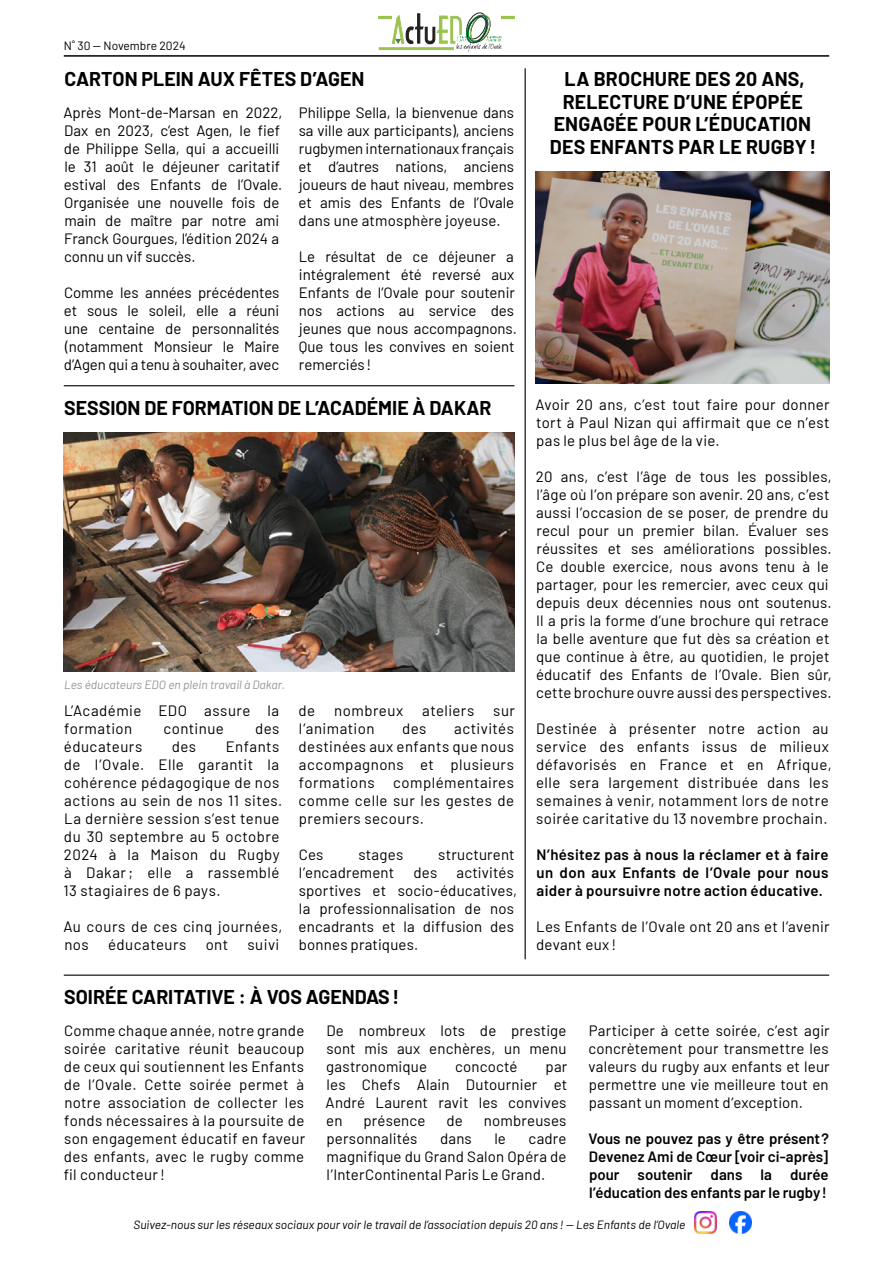
<style>
.page{position:relative;width:893px;height:1263px;background:#fff}
.page>*{position:absolute;margin:0;border:0;box-sizing:border-box;transform-origin:0 0}
.t1{font:700 19.5px/22.5px "Barlow";color:#000;text-align:center}
.t2{font:15px/18px "Barlow";letter-spacing:.01em;color:#000;text-align:justify}
.t3{font:15px/18px "Barlow";letter-spacing:.03em;color:#000}
.t4{font:600 15px/18px "Barlow";letter-spacing:.005em;color:#000;text-align:justify}
.t5{font:15px "Barlow";letter-spacing:.035em;color:#000}
.t6{font:italic 12px "Barlow";color:#000}
.t7{font:italic 12px "Barlow";color:#939598}
.t8{font:12px "Barlow";color:#000}
</style>
<div class="page">
<div style="left:378px;top:16px;width:14px;height:3px;border:1px solid #9bc34d"></div>
<div style="left:501px;top:16px;width:14px;height:3px;border:1px solid #9bc34d"></div>
<svg style="left:379px;top:12px;width:135px;height:40px"></svg>
<hr style="left:64px;top:55px;width:765px;height:2px;background:#000">
<img style="left:729px;top:1211px;width:22px;height:23px">
<img style="left:695px;top:1211px;width:22px;height:23px">
<hr style="left:64px;top:385px;width:450px;height:1px;background:#000">
<img style="left:536px;top:172px;width:293px;height:211px">
<img style="left:64px;top:433px;width:450px;height:238px">
<hr style="left:525px;top:68px;width:1px;height:891px;background:#000">
<hr style="left:64px;top:974px;width:765px;height:2px;background:#000">
<p class="t8" style="left:64px;top:37px;width:123px">N˚ 30 — Novembre 2024</p>
<h1 class="t1" style="left:64px;top:66px;width:302px">CARTON PLEIN AUX FÊTES D’AGEN</h1>
<p class="t2" style="left:63px;top:102px;width:221px;text-align:left">Après Mont‑de‑Marsan en 2022,<br>Dax en 2023, c’est Agen, le fief de Philippe Sella, qui a accueilli le 31 août le déjeuner caritatif estival des Enfants de l’Ovale.<br>Organisée une nouvelle fois de main de maître par notre ami<br>Franck Gourgues, l’édition 2024 a connu un vif succès.</p>
<p class="t2" style="left:64px;top:282px;width:217px">Comme les années précédentes et sous le soleil, elle a réuni une centaine de personnalités (notamment Monsieur le Maire d’Agen qui a tenu à souhaiter, avec</p>
<p class="t2" style="left:299px;top:102px;width:217px">Philippe Sella, la bienvenue dans sa ville aux participants), anciens rugbymen internationaux français et d’autres nations, anciens joueurs de haut niveau, membres et amis des Enfants de l’Ovale dans une atmosphère joyeuse.</p>
<p class="t2" style="left:299px;top:246px;width:220px;text-align:left">Le résultat de ce déjeuner a intégralement été reversé aux<br>Enfants de l’Ovale pour soutenir nos actions au service des jeunes que nous accompagnons.<br>Que tous les convives en soient remerciés !</p>
<h1 class="t1" style="left:64px;top:395px;width:429px">SESSION DE FORMATION DE L’ACADÉMIE À DAKAR</h1>
<p class="t7" style="left:64px;top:676px;width:222px">Les éducateurs EDO en plein travail à Dakar.</p>
<p class="t3" style="left:64px;top:701px;width:217px">L’Académie EDO assure la formation</p>
<p class="t3" style="left:163px;top:719px;width:62px">continue</p>
<p class="t2" style="left:255px;top:719px;width:26px">des</p>
<p class="t3" style="left:63px;top:737px;width:220px;text-indent:162px">Enfants de l’Ovale. Elle garantit la cohérence pédagogique de nos actions au sein de nos 11 sites.<br>La dernière session s’est tenue du 30 septembre au 5 octobre<br>2024 à la Maison du Rugby à Dakar; elle a rassemblé<br>13 stagiaires de 6 pays.</p>
<p class="t3" style="left:63px;top:917px;width:221px">Au cours de ces cinq journées, nos</p>
<p class="t3" style="left:64px;top:737px;width:80px">éducateurs</p>
<p class="t2" style="left:172px;top:737px;width:26px">des</p>
<p class="t3" style="left:108px;top:935px;width:80px">éducateurs</p>
<p class="t2" style="left:206px;top:935px;width:24px">ont</p>
<p class="t2" style="left:248px;top:935px;width:33px">suivi</p>
<p class="t2" style="left:299px;top:701px;width:18px">de</p>
<p class="t5" style="left:334px;top:700px;width:70px">nombreux</p>
<p class="t3" style="left:422px;top:701px;width:54px">ateliers</p>
<p class="t2" style="left:493px;top:701px;width:23px">sur</p>
<p class="t3" style="left:299px;top:719px;width:77px">l’animation</p>
<p class="t2" style="left:402px;top:719px;width:26px">des</p>
<p class="t2" style="left:299px;top:719px;width:217px;text-indent:156px">activités destinées aux enfants que nous accompagnons et plusieurs formations complémentaires comme celle sur les gestes de premiers secours.</p>
<p class="t2" style="left:299px;top:845px;width:26px">Ces</p>
<p class="t2" style="left:358px;top:845px;width:46px">stages</p>
<p class="t2" style="left:438px;top:845px;width:78px">structurent</p>
<p class="t2" style="left:299px;top:863px;width:97px">l’encadrement</p>
<p class="t2" style="left:414px;top:863px;width:25px">des</p>
<p class="t2" style="left:299px;top:863px;width:220px;text-align:left;text-indent:158px">activités sportives et socio-éducatives, la professionnalisation de nos encadrants et la diffusion des bonnes pratiques.</p>
<h1 class="t1" style="left:550px;top:66px;width:268px">LA BROCHURE DES 20 ANS,<br>RELECTURE D’UNE ÉPOPÉE<br>ENGAGÉE POUR L’ÉDUCATION<br>DES ENFANTS PAR LE RUGBY!</h1>
<p class="t2" style="left:535px;top:395px;width:296px">Avoir 20 ans, c’est tout faire pour donner tort à Paul Nizan qui affirmait que ce n’est pas le plus bel âge de la vie.</p>
<p class="t2" style="left:536px;top:467px;width:297px;text-align:left">20 ans, c’est l’âge de tous les possibles, l’âge où l’on prépare son avenir. 20 ans, c’est aussi l’occasion de se poser, de prendre du recul pour un premier bilan. Évaluer ses réussites et ses améliorations possibles.<br>Ce double exercice, nous avons tenu à le partager, pour les remercier, avec ceux qui depuis deux décennies nous ont soutenus.<br>Il a pris la forme d’une brochure qui retrace la belle aventure que fut dès sa création et que continue à être, au quotidien, le projet éducatif des Enfants de l’Ovale. Bien sûr, cette brochure ouvre aussi des perspectives.</p>
<p class="t3" style="left:536px;top:719px;width:297px">Destinée à présenter notre action au service des enfants issus de milieux défavorisés en France et en Afrique, elle sera largement distribuée dans les semaines à venir, notamment lors de notre soirée caritative du 13 novembre prochain.</p>
<p class="t4" style="left:536px;top:845px;width:294px">N’hésitez pas à nous la réclamer et à faire un don aux Enfants de l’Ovale pour nous aider à poursuivre notre action éducative.</p>
<p class="t2" style="left:536px;top:917px;width:295px">Les Enfants de l’Ovale ont 20 ans et l’avenir devant eux !</p>
<h1 class="t1" style="left:64px;top:984px;width:336px">SOIRÉE CARITATIVE : À VOS AGENDAS!</h1>
<p class="t2" style="left:64px;top:1020px;width:243px">Comme chaque année, notre grande soirée caritative réunit beaucoup de ceux qui soutiennent les Enfants de l’Ovale. Cette soirée permet à notre association de collecter les fonds nécessaires à la poursuite de son engagement éducatif en faveur des enfants, avec le rugby comme fil conducteur!</p>
<p class="t2" style="left:326px;top:1020px;width:242px">De nombreux lots de prestige sont mis aux enchères, un menu gastronomique</p>
<p class="t2" style="left:455px;top:1056px;width:64px">concocté</p>
<p class="t2" style="left:326px;top:1056px;width:243px;text-indent:220px">par les Chefs Alain Dutournier et André Laurent ravit les convives en</p>
<p class="t2" style="left:363px;top:1110px;width:64px">présence</p>
<p class="t2" style="left:447px;top:1110px;width:18px">de</p>
<p class="t2" style="left:484px;top:1110px;width:84px">nombreuses</p>
<p class="t2" style="left:326px;top:1128px;width:92px">personnalités</p>
<p class="t2" style="left:440px;top:1128px;width:33px">dans</p>
<p class="t2" style="left:494px;top:1128px;width:13px">le</p>
<p class="t2" style="left:327px;top:1128px;width:241px;text-indent:202px">cadre magnifique du Grand Salon Opéra de l’InterContinental Paris Le Grand.</p>
<p class="t2" style="left:588px;top:1020px;width:243px">Participer à cette soirée, c’est agir concrètement pour transmettre les valeurs du rugby aux enfants et leur permettre une vie meilleure tout en passant un moment d’exception.</p>
<p class="t4" style="left:588px;top:1128px;width:242px">Vous ne pouvez pas y être présent?<br>Devenez Ami de Cœur [voir ci‑après] pour soutenir dans la durée l’éducation des enfants par le rugby!</p>
<p class="t6" style="left:134px;top:1216px;width:553px">Suivez-nous sur les réseaux sociaux pour voir le travail de l’association depuis 20 ans ! — Les Enfants de l’Ovale</p>
</div>
